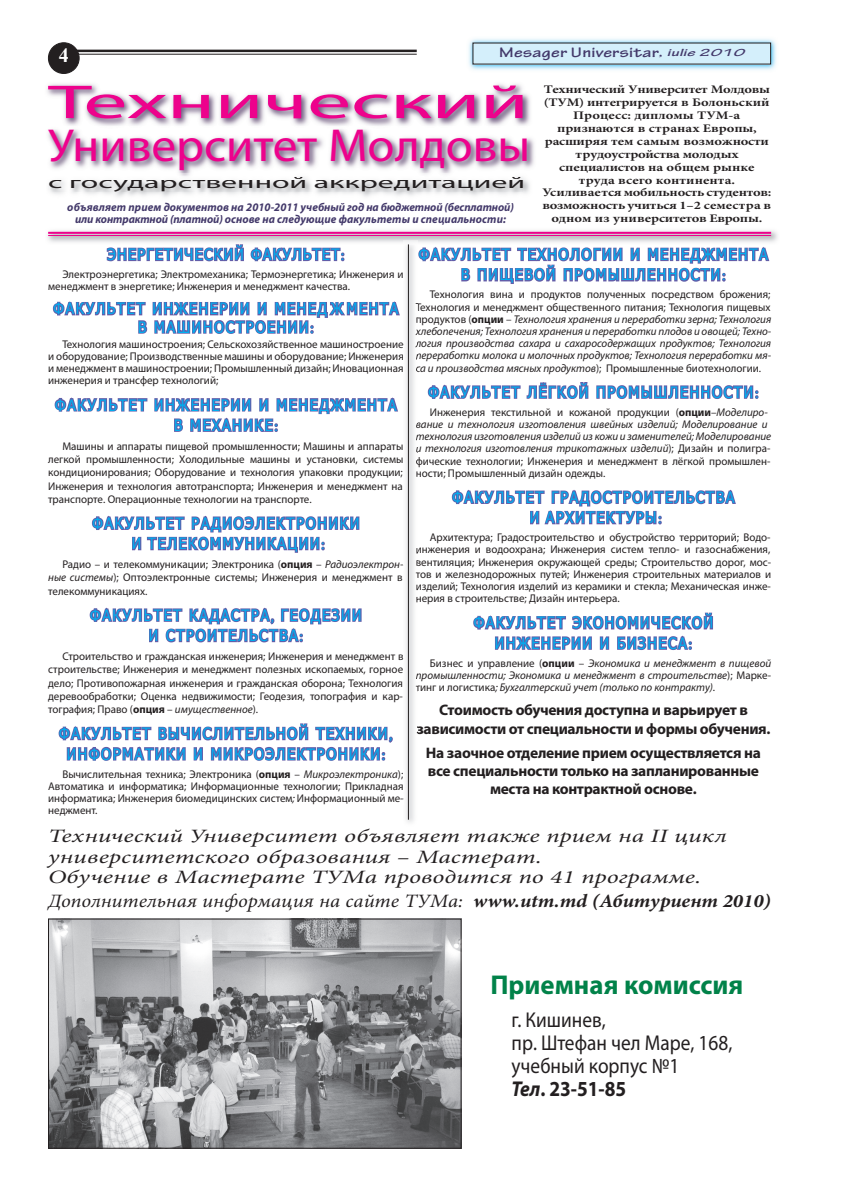
<style>
.page{position:relative;width:842px;height:1191px;background:#fff}
.page>*{position:absolute;margin:0;border:0;box-sizing:border-box;transform-origin:0 0}
.t1{font:47.7px "Myriad Pro";color:#ed028c;scale:1.83 1}
.t2{font:46.4px "Myriad Pro";color:#ed028c;scale:1.06 1}
.t3{font:700 27.3px "Myriad Pro";color:#018249}
.t4{font:21.5px/23.1px "Myriad Pro";color:#231f20;scale:.9 1}
.t5{font:700 20px "Times New Roman";color:#fff}
.t6{font:italic 18.8px/20.3px "Minion Pro";color:#231f20;scale:1.35 1}
.t7{font:italic 18.8px "Minion Pro";color:#231f20;scale:1.1 1}
.t8{font:16.6px "Myriad Pro";color:#231f20;scale:1.92 1}
.t9{font:15.7px/20.3px "Tahoma";letter-spacing:.125em;color:#00aeef;text-align:center;scale:.89 1}
.t10{font:15.7px "Tahoma";letter-spacing:.1em;color:#00aeef;scale:.89 1}
.t11{font:700 15.3px/18.3px "Myriad Pro";letter-spacing:-.02em;color:#231f20;text-align:center}
.t12{font:700 14.9px "Tekton Pro";letter-spacing:.01em;color:#43396a;scale:1.26 1}
.t13{font:italic 700 11.6px/12.5px "Myriad Pro";color:#43396a;text-align:center}
.t14{font:700 11.5px/12.9px "Minion Pro";letter-spacing:-.02em;color:#231f20;text-align:center;scale:1.22 1}
.t15{font:11.2px/12.2px "Myriad Pro";color:#231f20;text-align:justify}
.t16{font:italic 11.2px/12.2px "Myriad Pro";color:#231f20;text-align:justify}
.s1{font-size:11px}
.s2{font-style:italic;font-size:11px}
.s3{font-family:"Chaparral Pro"}
.s4{font-weight:700}
.s5{font-style:italic}
.s6{font-style:normal}
.s7{font-weight:700;font-style:normal}
.s8{font-weight:700;font-style:italic}
</style>
<div class="page">
<hr style="left:69px;top:50px;width:348px;height:2px;background:#231f20">
<hr style="left:69px;top:54px;width:348px;height:1px;background:#231f20">
<div style="left:48px;top:43px;width:31px;height:30px;background:#231f20;border-radius:50%"></div>
<div style="left:48px;top:42px;width:31px;height:32px;border:1px solid #231f20;border-radius:50%"></div>
<img style="left:468px;top:38px;width:309px;height:32px">
<div style="left:473px;top:43px;width:298px;height:21px;background:#d4effb"></div>
<img style="left:50px;top:920px;width:409px;height:226px">
<div style="left:48px;top:918px;width:413px;height:230px;border:1px solid #231f20"></div>
<img style="left:47px;top:230px;width:731px;height:12px">
<hr style="left:48px;top:232px;width:723px;height:2px;background:#ed028c">
<hr style="left:48px;top:235px;width:723px;height:1px;background:#ed028c">
<img style="left:48px;top:129px;width:486px;height:43px">
<img style="left:47px;top:84px;width:483px;height:42px">
<img style="left:404px;top:241px;width:13px;height:582px">
<svg style="left:51px;top:152px;width:353px;height:648px"></svg>
<svg style="left:415px;top:172px;width:354px;height:482px"></svg>
<svg style="left:416px;top:673px;width:1px;height:18px"></svg>
<hr style="left:408px;top:244px;width:1px;height:575px;background:#231f20">
<h3 class="t5" style="left:59px;top:42px;width:11px">4</h3>
<h3 class="t12" style="left:499px;top:44px;width:196px">Mesager Universitar<span class="s1">,</span> <span class="s2">iulie 2010</span></h3>
<h1 class="t1" style="left:48px;top:76px;width:264px">Технический</h1>
<h2 class="t2" style="left:48px;top:120px;width:456px">Университет Молдовы</h2>
<h3 class="t8" style="left:48px;top:174px;width:250px">с государственной аккредитацией</h3>
<p class="t13" style="left:67px;top:200px;width:448px">объявляет прием документов на 2010-2011 учебный год на бюджетной (бесплатной) или контрактной (платной) основе на следующие факультеты и специальности:</p>
<p class="t14" style="left:542px;top:84px;width:189px">Технический Университет Молдовы (ТУМ) интегрируется в Болоньский<br>Про цесс: дип ломы ТУМ-а<br>приз наются в странах Евро пы, расширяя тем самым возможности трудоустройства молодых специалистов на общем рынке труда всего континента.<br>Усиливается мобильность студентов: возможность учиться 1–2 семестра в одном из университетов Европы.</p>
<h3 class="t10" style="left:107px;top:244px;width:268px">ЭНЕРГЕТИЧЕСКИЙ ФАКУЛЬТЕТ<span class="s3">:</span></h3>
<p class="t15" style="left:48px;top:268px;width:357px;text-indent:14px">Электроэнергетика; Электро ме ха ника; Термоэнергетика; Инжене рия и менеджмент в энергетике; Инженерия и менеджмент ка чес тва.</p>
<h3 class="t9" style="left:53px;top:299px;width:389px;line-height:18.3px">ФАКУЛЬТЕТ ИНЖЕНЕРИИ И МЕНЕДЖМЕНТА<br>В МАШИНОСТРОЕНИИ<span class="s3">:</span></h3>
<p class="t15" style="left:48px;top:338px;width:357px;text-indent:14px">Технология машиностроения; Сель скохозяйственное машино строе ние и оборудование; Про из водственные машины и обору дование; Инженерия и менеджмент в машиностроении; Промышленный дизайн; Иновационная инженерия и трансфер технологий;</p>
<h3 class="t9" style="left:55px;top:394px;width:385px">ФАКУЛЬТЕТ ИНЖЕНЕРИИ И МЕНЕДЖМЕНТА<br>В МЕХАНИКЕ<span class="s3">:</span></h3>
<p class="t15" style="left:48px;top:440px;width:357px;line-height:13.2px;text-indent:14px">Машины и аппараты пищевой про мышленности; Машины и ап па раты легкой промышленности; Хо лодильные машины и установки, системы кон диционирования; Обо рудование и технология упа ков ки продукции; Ин женерия и тех нология автотранспорта; Инже не рия и менеджмент на транспорте. Операционные технологии на тран спорте.</p>
<h3 class="t9" style="left:92px;top:512px;width:301px">ФАКУЛЬТЕТ РАДИОЭЛЕКТРОНИКИ<br>И ТЕЛЕКОММУНИКАЦИИ<span class="s3">:</span></h3>
<p class="t15" style="left:48px;top:558px;width:357px;line-height:13.2px;text-indent:14px">Радио – и телекоммуникации; Электроника (<span class="s4">опция</span> – <span class="s5">Радио элек трон&shy;ные системы</span>); Опто элек трон ные системы; Инженерия и ме нед жмент в телекоммуникациях.</p>
<h3 class="t9" style="left:90px;top:604px;width:306px">ФАКУЛЬТЕТ КАДАСТРА<span class="s3">,</span> ГЕОДЕЗИИ<br>И СТРОИТЕЛЬСТВА<span class="s3">:</span></h3>
<p class="t15" style="left:48px;top:650px;width:357px;line-height:13.2px;text-indent:14px">Строительство и гражданская ин женерия; Инженерия и ме нед жмент в строительстве; Инже не рия и менеджмент полезных ис ко паемых, горное дело; Про ти во пожарная инженерия и граж дан ская оборона; Техноло гия дере вообработки; Оценка недви жи мости; Геодезия, топография и кар&shy;тография; Право (<span class="s4">опция</span> – <span class="s5">имущественное</span>).</p>
<h3 class="t9" style="left:59px;top:722px;width:376px">ФАКУЛЬТЕТ ВЫЧИСЛИТЕЛЬНОЙ ТЕХНИКИ<span class="s3">,<br></span>ИНФОРМАТИКИ И МИКРОЭЛЕКТРОНИКИ<span class="s3">:</span></h3>
<p class="t15" style="left:48px;top:768px;width:357px;text-indent:14px">Вычислительная техника; Элек троника (<span class="s4">опция</span> – <span class="s5">Микроэ лектро ника</span>); Автоматика и информатика; Информационные технологии; При кладная информатика; Инженерия биомедицинских систем<span class="s5">;</span> Информационный ме&shy;неджмент.</p>
<h3 class="t9" style="left:419px;top:243px;width:393px">ФАКУЛЬТЕТ ТЕХНОЛОГИИ И МЕНЕДЖМЕНТА<br>В ПИЩЕВОЙ ПРОМЫШЛЕННОСТИ<span class="s3">:</span></h3>
<p class="t16" style="left:416px;top:289px;width:357px;text-indent:14px"><span class="s6">Технология вина и продуктов по лу ченных посредством брожения; Тех нология и менеджмент об щест венного питания; Техно ло гия пищевых продуктов (</span><span class="s7">оп ции</span> <span class="s6">–</span> Тех нология хранения и пе ре ра ботки зерна; Технология хле бо пе чения; Технология хранения и пе ре работки плодов и овощей; Техно&shy;логия производства сахара и сахаросодержащих продуктов; Технология переработки молока и молочных продуктов; Технология переработки мя&shy;са и производства мясных продуктов<span class="s6">); Промышленные биотехнологии.</span></p>
<h3 class="t9" style="left:428px;top:381px;width:372px">ФАКУЛЬТЕТ ЛЁГКОЙ ПРОМЫШЛЕННОСТИ<span class="s3">:</span></h3>
<p class="t16" style="left:416px;top:406px;width:357px;text-align:left;text-indent:14px"><span class="s6">Инженерия текстильной и ко жа ной продукции (</span><span class="s7">опции</span><span class="s6">–</span>Мо де ли ро&shy;вание и технология из го тов ления швейных изделий; Мо де ли рование и технология изго тов ления изделий из кожи и заменителей; Моделирование и технология изготовления три ко тажных изделий<span class="s6">); Дизайн и полигра&shy;фические технологии; Ин же не рия и менеджмент в лёгкой промышлен&shy;ности; Промышленный дизайн одежды.</span></p>
<h3 class="t9" style="left:452px;top:486px;width:318px">ФАКУЛЬТЕТ ГРАДОСТРОИТЕЛЬСТВА<br>И АРХИТЕКТУРЫ<span class="s3">:</span></h3>
<p class="t15" style="left:416px;top:531px;width:357px;text-indent:14px">Архитектура; Градострои тель ство и обустройство территорий; Во до&shy;ин женерия и водоохрана; Инже нерия систем тепло- и газос набжения, вентиляция; Инженерия окружающей среды; Строительство дорог, мос&shy;тов и железнодорожных путей; Инженерия строительных материалов и изделий; Технология изделий из керамики и стекла; Ме ханическая ин же&shy;нерия в строи тельстве; Дизайн интерьера.</p>
<h3 class="t9" style="left:474px;top:612px;width:270px">ФАКУЛЬТЕТ ЭКОНОМИЧЕСКОЙ<br>ИНЖЕНЕРИИ И БИЗНЕСА<span class="s3">:</span></h3>
<p class="t16" style="left:416px;top:657px;width:357px;text-indent:14px"><span class="s6">Бизнес и управление (</span><span class="s7">опции</span> <span class="s6">–</span> Экономика и менеджмент в пищевой промышленности; Экономика и менеджмент в строительстве<span class="s6">); Мар ке&shy;тинг и логистика</span>; Бухгалтерский учет (только по контракту)<span class="s6">.</span></p>
<h3 class="t11" style="left:416px;top:701px;width:356px">Стоимость обу чения доступна и варьирует в зависимости от специальности и формы обучения.</h3>
<h3 class="t11" style="left:426px;top:743px;width:336px">На заочное отделение прием осуществляется на все специальности только на запланированные места на контрактной основе.</h3>
<h3 class="t6" style="left:48px;top:826px;width:504px">Технический Университет объявляет также прием на II цикл университетского образования – Мастерат.<br>Обучение в Мастерате ТУМа проводится по 41 программе.</h3>
<h3 class="t7" style="left:48px;top:889px;width:658px">Дополнительная информация на сайте ТУМа: <span class="s4">www.utm.md (Абитуриент 2010)</span></h3>
<h3 class="t3" style="left:490px;top:969px;width:254px">Приемная комиссия</h3>
<h3 class="t4" style="left:511px;top:1008px;width:247px">г. Кишинев,<br>пр. Штефан чел Маре, 168, учебный корпус №1<br><span class="s8">Тел</span><span class="s4">. 23-51-85</span></h3>
</div>
